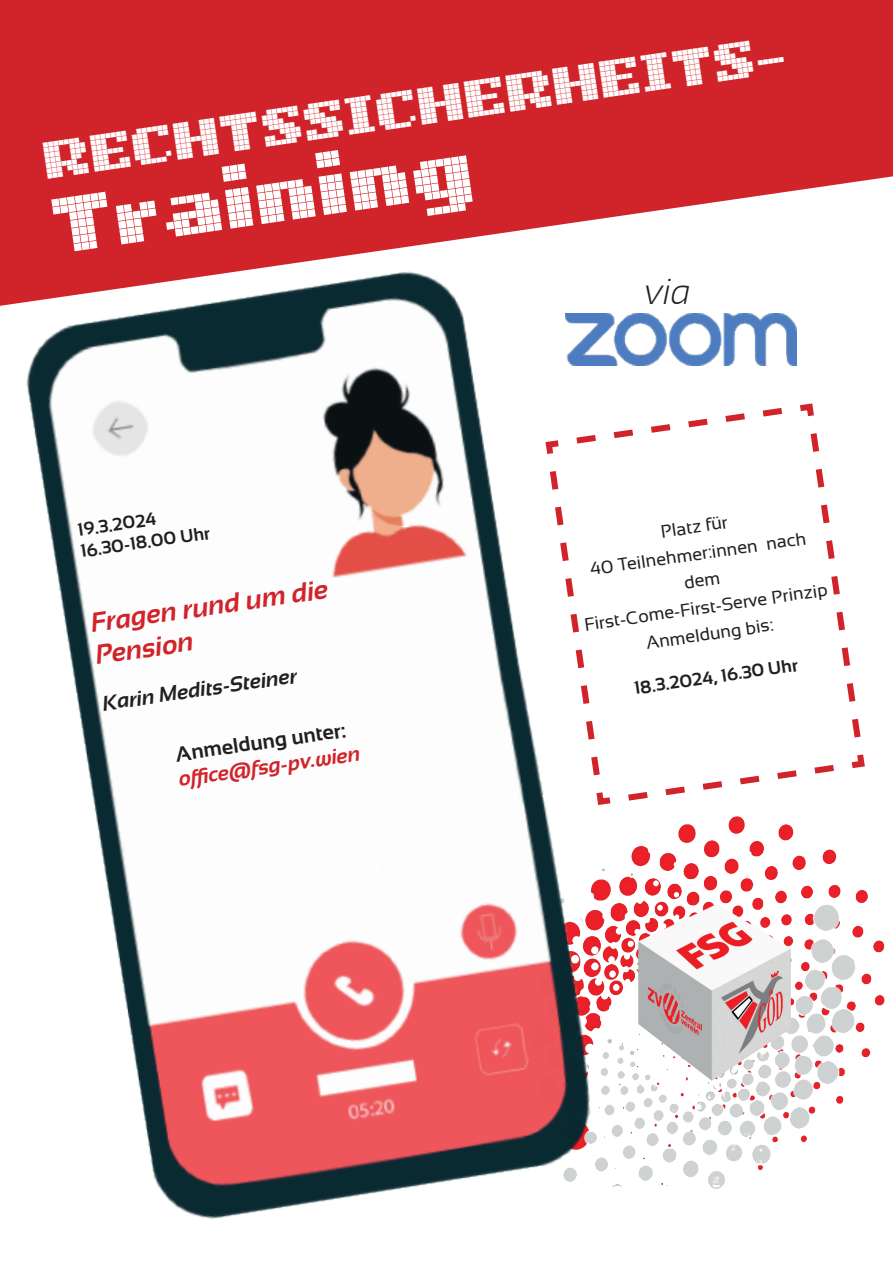
<style>
.page{position:relative;width:893px;height:1263px;background:#fff}
.page>*{position:absolute;margin:0;border:0;box-sizing:border-box;transform-origin:0 0}
.t1{font:900 63px "Unibody 8 Pro";color:#fff}
.t2{font:900 42px "Unibody 8 Pro";color:#fff}
.t3{font:italic 300 36px "Sansation";color:#231f20}
.t4{font:italic 700 27px "Sansation";color:#d1232a}
.t5{font:italic 700 21px "Sansation";color:#231f20}
.t6{font:italic 700 21px "Sansation";color:#d1232a}
.t7{font:700 21px "Sansation";color:#231f20}
.t8{font:18px/27px "Sansation";color:#231f20;text-align:center}
.t9{font:700 18px "Sansation";color:#231f20}
</style>
<div class="page">
<img style="left:615px;top:816px;width:270px;height:373px">
<svg style="left:0;top:0;width:893px;height:306px;background:#d74349"></svg>
<img style="left:4px;top:258px;width:611px;height:961px">
<img style="left:566px;top:313px;width:231px;height:53px">
<svg style="left:542px;top:400px;width:323px;height:408px"></svg>
<img style="left:638px;top:904px;width:152px;height:176px">
<p class="t2" style="left:40px;top:126px;width:742px;rotate:-8deg">RECHTSSICHERHEITS-</p>
<p class="t1" style="left:48px;top:175px;width:427px;rotate:-8deg">Training</p>
<p class="t9" style="left:76px;top:520px;width:81px;rotate:-8deg">19.3.2024</p>
<p class="t9" style="left:79px;top:541px;width:132px;rotate:-8deg">16.30-18.00 Uhr</p>
<p class="t4" style="left:89px;top:608px;width:241px;rotate:-8deg">Fragen rund um die</p>
<p class="t4" style="left:94px;top:640px;width:101px;rotate:-8deg">Pension</p>
<p class="t5" style="left:101px;top:691px;width:198px;rotate:-8deg">Karin Medits-Steiner</p>
<p class="t7" style="left:174px;top:742px;width:173px;rotate:-8deg">Anmeldung unter:</p>
<p class="t6" style="left:177px;top:767px;width:185px;rotate:-8deg">offi ce@fsg-pv.wien</p>
<p class="t3" style="left:645px;top:271px;width:48px">via</p>
<p class="t8" style="left:659px;top:518px;width:69px;rotate:-8deg">Platz für</p>
<p class="t8" style="left:588px;top:555px;width:219px;rotate:-8deg">40 Teilnehmer:innen nach dem</p>
<p class="t8" style="left:582px;top:611px;width:247px;rotate:-8deg">First-Come-First-Serve Prinzip<br>Anmeldung bis:</p>
<p class="t9" style="left:633px;top:678px;width:167px;rotate:-8deg">18.3.2024, 16.30 Uhr</p>
</div>
